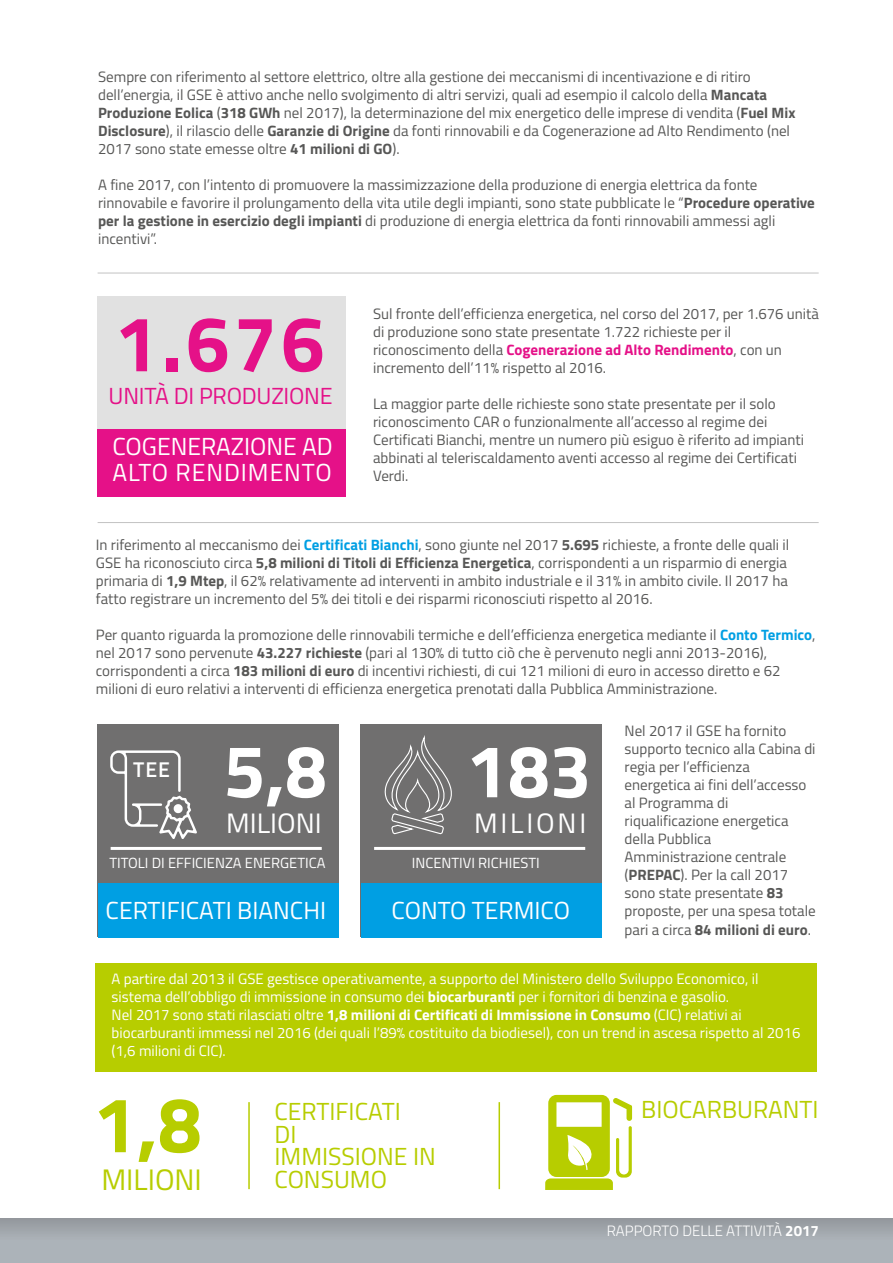
<style>
.page{position:relative;width:893px;height:1263px;background:#fff}
.page>*{position:absolute;margin:0;border:0;box-sizing:border-box;transform-origin:0 0}
.t1{font:700 78.75px "Titillium";color:#e51188}
.t2{font:700 78.75px "Titillium";color:#b7cd00}
.t3{font:700 74.7px "Titillium";color:#fff}
.t4{font:29.7px "Titillium";color:#b7cd00}
.t5{font:28.05px "Titillium";color:#fff}
.t6{font:28.05px "Titillium";letter-spacing:.1em;color:#fff}
.t7{font:24.75px/25.5px "Titillium";color:#fff}
.t8{font:24.75px/22.5px "Titillium";color:#b7cd00}
.t9{font:23.25px "Titillium";letter-spacing:-.01em;color:#e51188}
.t10{font:600 21.3px "Titillium";color:#fff}
.t11{font:15px/18px "Titillium";color:#575756}
.t12{font:15px/18px "Titillium";color:#fff}
.t13{font:300 15px "Titillium";color:#fff}
.t14{font:14.7px "Titillium";color:#fff}
.s1{font-weight:700}
.s2{font-weight:700;color:#e51188}
.s3{font-weight:700;color:#009fe3}
</style>
<div class="page">
<div style="left:98px;top:296px;width:248px;height:186px;background:#e1e1e1"></div>
<hr style="left:98px;top:273px;width:721px;height:1px;background:#c2c2c2">
<hr style="left:98px;top:522px;width:721px;height:1px;background:#c2c2c2">
<div style="left:97px;top:724px;width:241px;height:213px;background:#706f6f"></div>
<div style="left:96px;top:963px;width:721px;height:109px;background:#b7cd00"></div>
<div style="left:0;top:1219px;width:893px;height:44px;background:linear-gradient(to bottom,#9ba0a5,#b1b9bf)"></div>
<svg style="left:545px;top:1095px;width:87px;height:95px"></svg>
<hr style="left:111px;top:847px;width:211px;height:3px;background:#fff">
<svg style="left:110px;top:750px;width:87px;height:89px"></svg>
<div style="left:98px;top:883px;width:240px;height:54px;background:#009fe3"></div>
<div style="left:361px;top:724px;width:241px;height:213px;background:#706f6f"></div>
<hr style="left:374px;top:847px;width:211px;height:3px;background:#fff">
<div style="left:361px;top:883px;width:241px;height:54px;background:#009fe3"></div>
<svg style="left:384px;top:736px;width:68px;height:99px"></svg>
<hr style="left:248px;top:1102px;width:2px;height:87px;background:#b7cd00">
<hr style="left:499px;top:1102px;width:1px;height:87px;background:#b7cd00">
<div style="left:98px;top:430px;width:248px;height:67px;background:#e51188"></div>
<p class="t11" style="left:98px;top:67px;width:699px">Sempre con riferimento al settore elettrico, oltre alla gestione dei meccanismi di incentivazione e di ritiro dell’energia, il GSE è attivo anche nello svolgimento di altri servizi, quali ad esempio il calcolo della <span class="s1">Mancata Produzione Eolica</span> (<span class="s1">318 GWh</span> nel 2017), la determinazione del mix energetico delle imprese di vendita (<span class="s1">Fuel Mix Disclosure</span>), il rilascio delle <span class="s1">Garanzie di Origine</span> da fonti rinnovabili e da Cogenerazione ad Alto Rendimento (nel 2017 sono state emesse oltre <span class="s1">41 milioni di GO</span>).</p>
<p class="t11" style="left:98px;top:175px;width:718px">A fine 2017, con l’intento di promuovere la massimizzazione della produzione di energia elettrica da fonte rinnovabile e favorire il prolungamento della vita utile degli impianti, sono state pubblicate le “<span class="s1">Procedure operative per la gestione in esercizio degli impianti</span> di produzione di energia elettrica da fonti rinnovabili ammessi agli incentivi”.</p>
<h1 class="t1" style="left:114px;top:284px;width:212px">1.676</h1>
<h3 class="t9" style="left:109px;top:378px;width:225px">UNITÀ DI PRODUZIONE</h3>
<h3 class="t7" style="left:112px;top:432px;width:222px">COGENERAZIONE AD<br>ALTO RENDIMENTO</h3>
<p class="t11" style="left:373px;top:304px;width:447px">Sul fronte dell’efficienza energetica, nel corso del 2017, per 1.676 unità di produzione sono state presentate 1.722 richieste per il riconoscimento della <span class="s2">Cogenerazione ad Alto Rendimento</span>, con un incremento dell’11% rispetto al 2016.</p>
<p class="t11" style="left:373px;top:394px;width:432px">La maggior parte delle richieste sono state presentate per il solo riconoscimento CAR o funzionalmente all’accesso al regime dei Certificati Bianchi, mentre un numero più esiguo è riferito ad impianti abbinati al teleriscaldamento aventi accesso al regime dei Certificati Verdi.</p>
<p class="t11" style="left:96px;top:535px;width:695px">In riferimento al meccanismo dei <span class="s3">Certificati Bianchi</span>, sono giunte nel 2017 <span class="s1">5.695</span> richieste, a fronte delle quali il GSE ha riconosciuto circa <span class="s1">5,8 milioni di Titoli di Efficienza Energetica</span>, corrispondenti a un risparmio di energia primaria di <span class="s1">1,9 Mtep</span>, il 62% relativamente ad interventi in ambito industriale e il 31% in ambito civile. Il 2017 ha fatto registrare un incremento del 5% dei titoli e dei risparmi riconosciuti rispetto al 2016.</p>
<p class="t11" style="left:96px;top:625px;width:721px">Per quanto riguarda la promozione delle rinnovabili termiche e dell’efficienza energetica mediante il <span class="s3">Conto Termico</span>, nel 2017 sono pervenute <span class="s1">43.227 richieste</span> (pari al 130% di tutto ciò che è pervenuto negli anni 2013-2016), corrispondenti a circa <span class="s1">183 milioni di euro</span> di incentivi richiesti, di cui 121 milioni di euro in accesso diretto e 62 milioni di euro relativi a interventi di efficienza energetica prenotati dalla Pubblica Amministrazione.</p>
<p class="t11" style="left:625px;top:721px;width:193px">Nel 2017 il GSE ha fornito supporto tecnico alla Cabina di regia per l’efficienza energetica ai fini dell’accesso al Programma di riqualificazione energetica della Pubblica<br>Amministrazione centrale (<span class="s1">PREPAC</span>). Per la call 2017 sono state presentate <span class="s1">83 </span>proposte, per una spesa totale pari a circa <span class="s1">84 milioni di euro</span>.</p>
<h2 class="t3" style="left:224px;top:714px;width:105px">5,8</h2>
<h2 class="t3" style="left:466px;top:714px;width:127px">183</h2>
<h3 class="t10" style="left:133px;top:754px;width:38px">TEE</h3>
<h3 class="t5" style="left:226px;top:802px;width:97px">MILIONI</h3>
<p class="t14" style="left:109px;top:852px;width:218px">TITOLI DI EFFICIENZA ENERGETICA</p>
<h3 class="t6" style="left:474px;top:802px;width:114px">MILIONI</h3>
<p class="t14" style="left:412px;top:852px;width:130px">INCENTIVI RICHIESTI</p>
<h3 class="t7" style="left:106px;top:897px;width:222px">CERTIFICATI BIANCHI</h3>
<h3 class="t7" style="left:392px;top:897px;width:180px">CONTO TERMICO</h3>
<p class="t12" style="left:112px;top:969px;width:690px">A partire dal 2013 il GSE gestisce operativamente, a supporto del Ministero dello Sviluppo Economico, il sistema dell’obbligo di immissione in consumo dei <span class="s1">biocarburanti</span> per i fornitori di benzina e gasolio.<br>Nel 2017 sono stati rilasciati oltre <span class="s1">1,8 milioni di Certificati di Immissione in Consumo</span> (CIC) relativi ai biocarburanti immessi nel 2016 (dei quali l’89% costituito da biodiesel), con un trend in ascesa rispetto al 2016 (1,6 milioni di CIC).</p>
<h1 class="t2" style="left:93px;top:1064px;width:110px">1,8</h1>
<h3 class="t4" style="left:101px;top:1157px;width:102px">MILIONI</h3>
<h3 class="t8" style="left:274px;top:1099px;width:128px">CERTIFICATI</h3>
<h3 class="t8" style="left:641px;top:1097px;width:179px">BIOCARBURANTI</h3>
<h3 class="t8" style="left:274px;top:1122px;width:163px">DI<br>IMMISSIONE IN<br>CONSUMO</h3>
<p class="t13" style="left:607px;top:1220px;width:214px">RAPPORTO DELLE ATTIVITÀ <span class="s1">2017</span></p>
</div>
